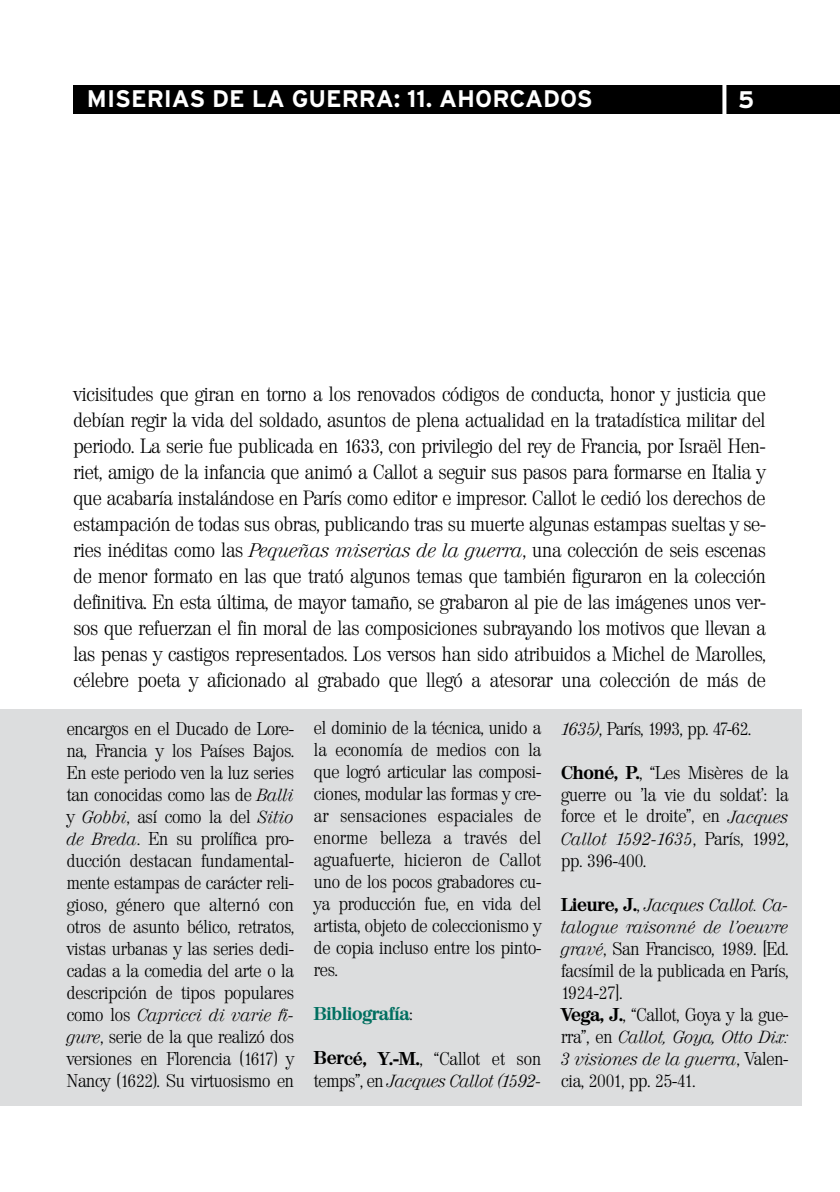
<style>
.page{position:relative;width:840px;height:1192px;background:#fff}
.page>*{position:absolute;margin:0;border:0;box-sizing:border-box;transform-origin:0 0}
.t1{font:700 24px "Interstate";color:#fff}
.t2{font:300 20px/26px "Valencia";letter-spacing:-.01em;color:#000;text-align:justify}
.t3{font:300 18px/22px "Valencia";letter-spacing:-.01em;color:#000;text-align:justify}
.t4{font:700 18px "Valencia";letter-spacing:-.01em;color:#006f60}
.t5{font:italic 300 17px/22px "Valencia";letter-spacing:-.01em;color:#000}
.s1{font-style:italic;font-size:19px}
.s2{font-style:italic;font-size:17px}
.s3{font-style:normal;font-size:18px}
.s4{font-weight:300;color:#000}
.s5{font-weight:700}
.s6{font-weight:700;font-style:normal;font-size:18px}
</style>
<div class="page">
<div style="left:73px;top:86px;width:766px;height:28px;background:#000"></div>
<svg style="left:722px;top:85px;width:4px;height:29px"></svg>
<div style="left:0;top:709px;width:801px;height:397px;background:#dcddde"></div>
<h1 class="t1" style="left:87px;top:89px;width:507px">MISERIAS DE LA GUERRA: 11. AHORCADOS</h1>
<h1 class="t1" style="left:737px;top:90px;width:18px">5</h1>
<p class="t2" style="left:73px;top:383px;width:693px">vicisitudes que giran en torno a los renovados códigos de conducta, honor y justicia que debían regir la vida del soldado, asuntos de plena actualidad en la tratadística militar del periodo. La serie fue publicada en 1633, con privilegio del rey de Francia, por Israël Hen&shy;riet, amigo de la infancia que animó a Callot a seguir sus pasos para formarse en Italia y que acabaría instalándose en París como editor e impresor. Callot le cedió los derechos de estampación de todas sus obras, publicando tras su muerte algunas estampas sueltas y se&shy;ries inéditas como las <span class="s1">Pequeñas miserias de la guerra</span>, una colección de seis escenas de menor formato en las que trató algunos temas que también figuraron en la colección definitiva. En esta última, de mayor tamaño, se grabaron al pie de las imágenes unos ver&shy;sos que refuerzan el fin moral de las composiciones subrayando los motivos que llevan a las penas y castigos representados. Los versos han sido atribuidos a Michel de Marolles, célebre poeta y aficionado al grabado que llegó a atesorar una colección de más de</p>
<p class="t3" style="left:67px;top:719px;width:229px">encargos en el Ducado de Lore&shy;na, Francia y los Países Bajos.<br>En este periodo ven la luz series tan conocidas como las de <span class="s2">Balli </span>y <span class="s2">Gobbi</span>, así como la del <span class="s2">Sitio de Breda</span>. En su prolífica pro&shy;ducción destacan fundamental&shy;mente estampas de carácter reli&shy;gioso, género que alternó con otros de asunto bélico, retratos, vistas urbanas y las series dedi&shy;cadas a la comedia del arte o la descripción de tipos populares</p>
<p class="t5" style="left:67px;top:1005px;width:228px"><span class="s3">como los</span> Capricci di varie fi-</p>
<p class="t3" style="left:67px;top:1027px;width:229px"><span class="s2">gure</span>, serie de la que realizó dos versiones en Florencia (1617) y Nancy (1622). Su virtuosismo en</p>
<p class="t3" style="left:314px;top:719px;width:229px">el dominio de la técnica, unido a la economía de medios con la que logró articular las composi&shy;ciones, modular las formas y cre&shy;ar sensaciones espaciales de enorme belleza a través del aguafuerte, hicieron de Callot uno de los pocos grabadores cu&shy;ya producción fue, en vida del artista, objeto de coleccionismo y de copia incluso entre los pinto&shy;res.</p>
<p class="t4" style="left:314px;top:1007px;width:100px">Bibliografía<span class="s4">:</span></p>
<p class="t3" style="left:314px;top:1049px;width:229px"><span class="s5">Bercé, Y.-M.</span>, “Callot et son</p>
<p class="t5" style="left:314px;top:1071px;width:229px"><span class="s3">temps", en</span> Jacques Callot (1592-</p>
<p class="t3" style="left:561px;top:719px;width:191px"><span class="s2">1635)</span>, París, 1993, pp. 47-62.</p>
<p class="t3" style="left:561px;top:763px;width:229px"><span class="s5">Choné, P.</span>, “Les Misères de la guerre ou 'la vie du soldat': la force et le droite", en <span class="s2">Jacques</span></p>
<p class="t5" style="left:561px;top:829px;width:229px">Callot 1592-1635<span class="s3">, París, 1992,</span></p>
<p class="t3" style="left:561px;top:851px;width:86px">pp. 396-400.</p>
<p class="t5" style="left:561px;top:895px;width:229px"><span class="s6">Lieure, J.</span><span class="s3">,</span> Jacques Callot. Ca&shy;talogue raisonné de l'oeuvre</p>
<p class="t3" style="left:560px;top:939px;width:229px;text-align:left"><span class="s2">gravé</span>, San Francisco, 1989. [Ed. facsímil de la publicada en París,<br>1924-27].<br><span class="s5">Vega, J.</span>, “Callot, Goya y la gue-</p>
<p class="t5" style="left:560px;top:1027px;width:229px"><span class="s3">rra", en</span> Callot, Goya, Otto Dix:<br>3 visiones de la guerra<span class="s3">, Valen-</span></p>
<p class="t3" style="left:561px;top:1071px;width:136px">cia, 2001, pp. 25-41.</p>
</div>
